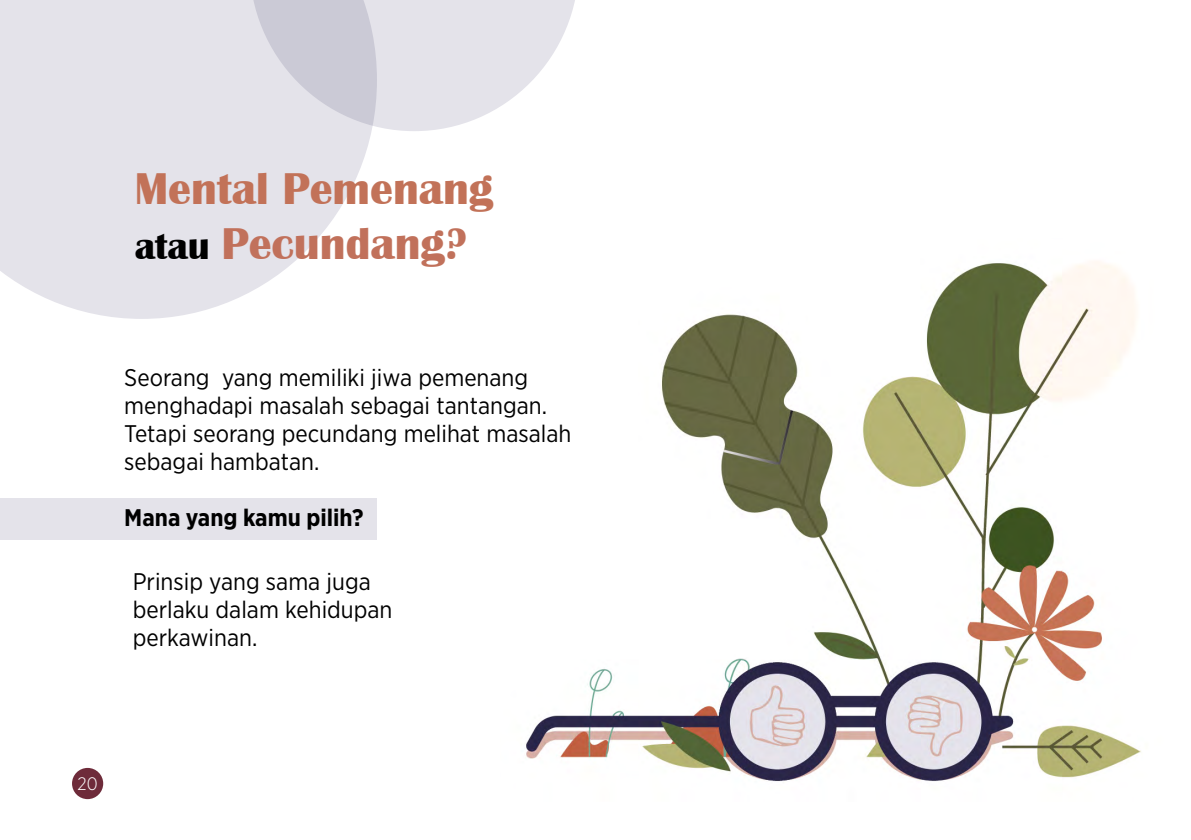
<style>
.page{position:relative;width:1191px;height:840px;background:#fff}
.page>*{position:absolute;margin:0;border:0;box-sizing:border-box;transform-origin:0 0}
.t1{font:700 45.8px/55px "Britannic";color:#c27258}
.t2{font:24px/28px "Gotham Narrow";color:#000}
.t3{font:700 24px "Gotham Narrow";color:#000}
.t4{font:300 18px "Gotham Narrow";color:#fff}
.s1{font-size:38.6px;color:#000}
.s2{color:#c1715b}
</style>
<div class="page">
<div style="left:72px;top:767px;width:31px;height:31px;background:#6e2b3a;border-radius:50%"></div>
<svg style="left:0;top:0;width:372px;height:319px;background:#e7e6ec"></svg>
<svg style="left:249px;top:0;width:326px;height:131px;background:#e1e0e7"></svg>
<div style="left:0;top:497px;width:377px;height:42px;background:#e4e3ea"></div>
<img style="left:526px;top:261px;width:615px;height:521px">
<h1 class="t1" style="left:135px;top:161px;width:360px">Mental Pemenang <span class="s1">atau</span> <span class="s2">Pecundang?</span></h1>
<p class="t2" style="left:124px;top:363px;width:448px">Seorang yang memiliki jiwa pemenang menghadapi masalah sebagai tantangan.<br>Tetapi seorang pecundang melihat masalah sebagai hambatan.</p>
<p class="t3" style="left:124px;top:502px;width:241px">Mana yang kamu pilih?</p>
<p class="t2" style="left:133px;top:566px;width:261px">Prinsip yang sama juga berlaku dalam kehidupan perkawinan.</p>
<p class="t4" style="left:78px;top:771px;width:22px">20</p>
</div>
